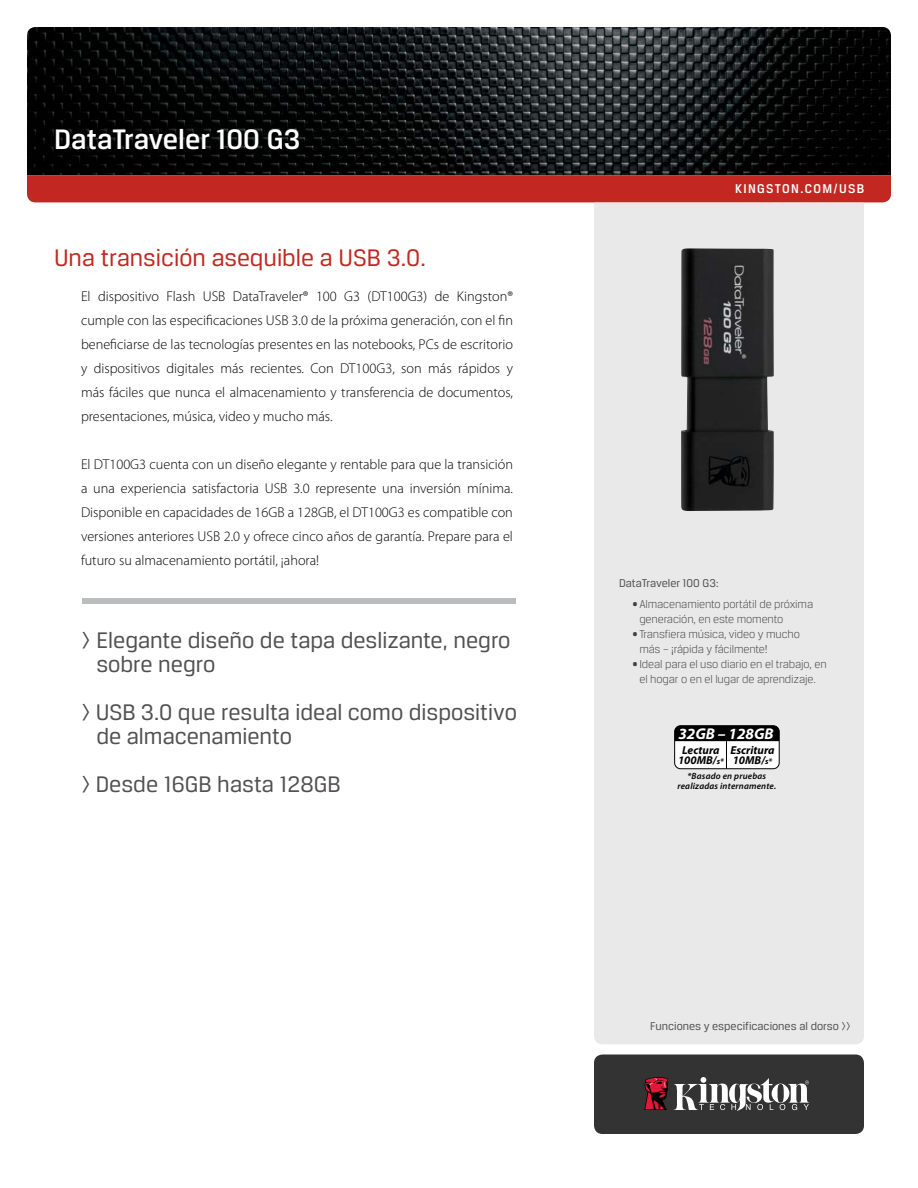
<style>
.page{position:relative;width:918px;height:1188px;background:#fff}
.page>*{position:absolute;margin:0;border:0;box-sizing:border-box;transform-origin:0 0}
.t1{font:500 30px "Breuer Text";color:#fff}
.t2{font:25.5px "Breuer Text";color:#c22821}
.t3{font:24px/24px "Breuer Text";color:#525051}
.t4{font:italic 700 15.6px "Myriad Pro";color:#fff}
.t5{font:300 14.25px/24px "Myriad Pro";color:#000;text-align:justify}
.t6{font:500 13.5px "Breuer Text";letter-spacing:.1em;color:#fff}
.t7{font:300 12px/15px "Breuer Text";letter-spacing:-.01em;color:#413f40}
.t8{font:12px "Breuer Text";color:#525051}
.t9{font:italic 700 11.55px/9.9px "Myriad Pro";color:#000;text-align:center}
.t10{font:italic 600 9px/9.9px "Myriad Pro";letter-spacing:.02em;color:#000;text-align:center}
.s1{font-size:8.25px}
</style>
<div class="page">
<img style="left:27px;top:27px;width:864px;height:148px">
<div style="left:27px;top:175px;width:864px;height:27px;background:#c22821"></div>
<div style="left:594px;top:202px;width:270px;height:842px;background:#eae9ea"></div>
<div style="left:594px;top:1054px;width:270px;height:80px;background:#333;border-radius:9px"></div>
<svg style="left:674px;top:1077px;width:135px;height:34px"></svg>
<svg style="left:644px;top:1077px;width:24px;height:33px"></svg>
<div style="left:83px;top:598px;width:433px;height:6px;background:#babcbe"></div>
<img style="left:681px;top:248px;width:93px;height:263px">
<div style="left:674px;top:725px;width:106px;height:44px;border:1px solid #000;border-radius:6px"></div>
<svg style="left:675px;top:726px;width:104px;height:43px"></svg>
<h1 class="t1" style="left:54px;top:122px;width:248px">DataTraveler 100 G3</h1>
<h2 class="t2" style="left:54px;top:244px;width:373px">Una transición asequible a USB 3.0.</h2>
<p class="t5" style="left:81px;top:284px;width:434px">El dispositivo Flash USB DataTraveler® 100 G3 (DT100G3) de Kingston® cumple con las especificaciones USB 3.0 de la próxima generación, con el fin beneficiarse de las tecnologías presentes en las notebooks, PCs de escritorio y dispositivos digitales más recientes. Con DT100G3, son más rápidos y más fáciles que nunca el almacenamiento y transferencia de documentos, presentaciones, música, video y mucho más.</p>
<p class="t5" style="left:81px;top:452px;width:434px">El DT100G3 cuenta con un diseño elegante y rentable para que la transición a una experiencia satisfactoria USB 3.0 represente una inversión mínima.<br>Disponible en capacidades de 16GB a 128GB, el DT100G3 es compatible con versiones anteriores USB 2.0 y ofrece cinco años de garantía. Prepare para el futuro su almacenamiento portátil, ¡ahora!</p>
<h3 class="t3" style="left:96px;top:628px;width:416px;text-indent:-15px">&gt; Elegante diseño de tapa deslizante, negro sobre negro</h3>
<h3 class="t3" style="left:96px;top:700px;width:422px;text-indent:-15px">&gt; USB 3.0 que resulta ideal como dispositivo de almacenamiento</h3>
<h3 class="t3" style="left:81px;top:772px;width:261px">&gt; Desde 16GB hasta 128GB</h3>
<p class="t6" style="left:735px;top:181px;width:131px">KINGSTON.COM/USB</p>
<p class="t8" style="left:619px;top:577px;width:101px">DataTraveler 100 G3:</p>
<p class="t7" style="left:639px;top:597px;width:175px;text-indent:-7px">•Almacenamiento portátil de próxima generación, en este momento</p>
<p class="t7" style="left:639px;top:627px;width:162px;text-indent:-7px">• Transfiera música, video y mucho más – ¡rápida y fácilmente!</p>
<p class="t7" style="left:633px;top:657px;width:196px;text-align:center">• Ideal para el uso diario en el trabajo, en el hogar o en el lugar de aprendizaje.</p>
<p class="t4" style="left:679px;top:723px;width:97px">32GB – 128GB</p>
<p class="t9" style="left:678px;top:745px;width:47px">Lectura<br>100MB/<span class="s1">s*</span></p>
<p class="t9" style="left:730px;top:745px;width:46px;text-align:left">Escritura<br>10MB/<span class="s1">s*</span></p>
<p class="t10" style="left:677px;top:771px;width:100px">*Basado en pruebas realizadas internamente.</p>
<p class="t8" style="left:650px;top:1020px;width:202px">Funciones y especificaciones al dorso &gt;&gt;</p>
</div>
